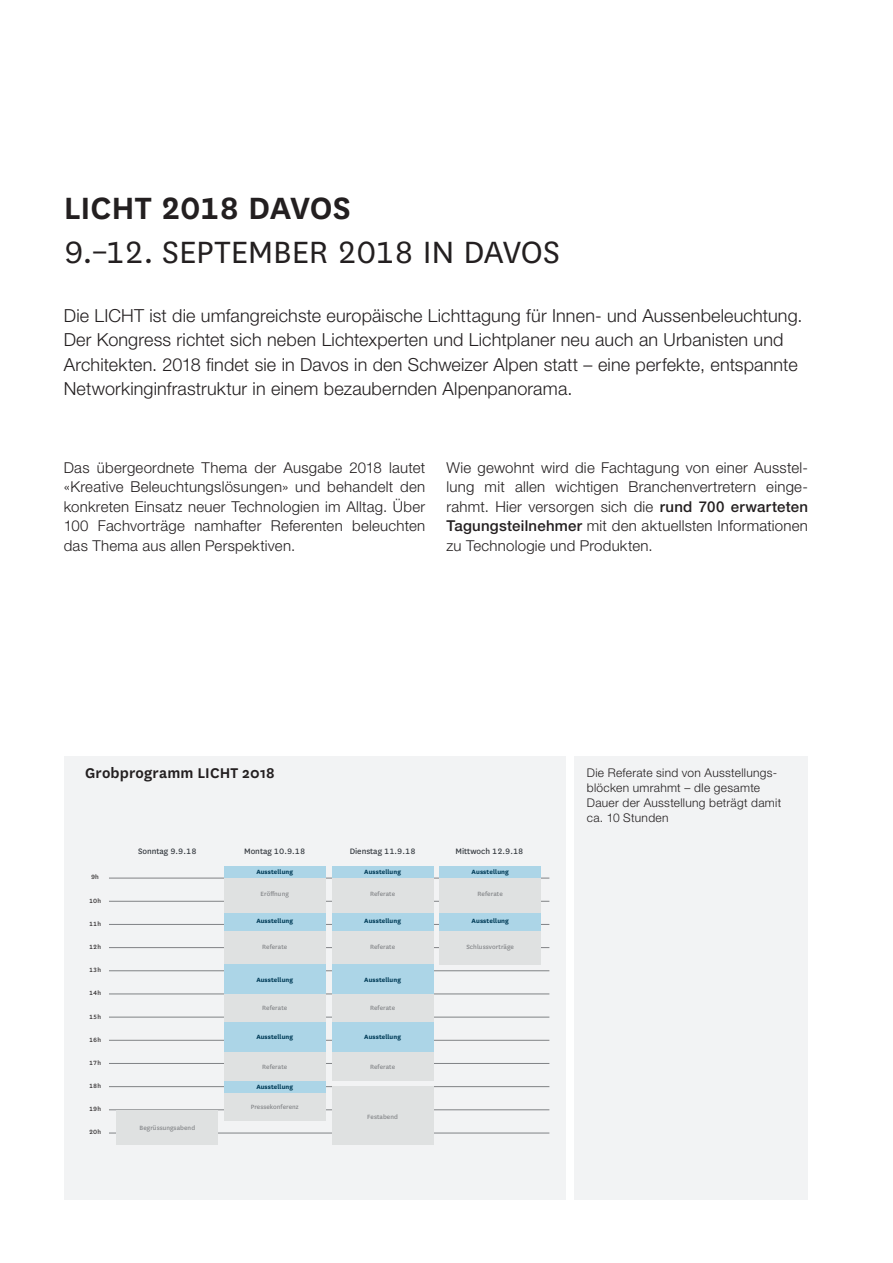
<style>
.page{position:relative;width:893px;height:1263px;background:#fff}
.page>*{position:absolute;margin:0;border:0;box-sizing:border-box;transform-origin:0 0}
.t1{font:36px "National";letter-spacing:-.01em;color:#231f20}
.t2{font:600 36px "National";letter-spacing:-.005em;color:#231f20}
.t3{font:300 18px/24.3px "Helvetica Neue LT Std";letter-spacing:.01em;color:#231f20}
.t4{font:600 16.5px "National";letter-spacing:.01em;color:#231f20}
.t5{font:300 15px/19.5px "Helvetica Neue LT Std";letter-spacing:.015em;color:#231f20;text-align:justify}
.t6{font:300 12px/15px "Helvetica Neue LT Std";letter-spacing:.025em;color:#231f20}
.t7{font:9.15px "National";color:#2f343a}
.t8{font:7.2px "National";letter-spacing:.01em;color:#808285}
.t9{font:700 7.2px "National";letter-spacing:.01em;color:#003b57}
.t10{font:7.2px "National";letter-spacing:.01em;color:#231f20}
.s1{font-weight:500}
</style>
<div class="page">
<div style="left:64px;top:756px;width:502px;height:443px;background:#f2f3f4"></div>
<div style="left:574px;top:756px;width:234px;height:443px;background:#f2f3f4"></div>
<hr style="left:109px;top:878px;width:440px;height:1px;background:#808285">
<hr style="left:109px;top:901px;width:440px;height:1px;background:#808285">
<hr style="left:109px;top:924px;width:440px;height:1px;background:#808285">
<hr style="left:109px;top:947px;width:440px;height:1px;background:#808285">
<hr style="left:109px;top:970px;width:440px;height:1px;background:#808285">
<hr style="left:109px;top:994px;width:440px;height:1px;background:#808285">
<hr style="left:109px;top:1017px;width:440px;height:1px;background:#808285">
<hr style="left:109px;top:1040px;width:440px;height:1px;background:#808285">
<hr style="left:109px;top:1063px;width:440px;height:1px;background:#808285">
<hr style="left:109px;top:1086px;width:440px;height:1px;background:#808285">
<hr style="left:109px;top:1109px;width:440px;height:1px;background:#808285">
<hr style="left:109px;top:1133px;width:440px;height:1px;background:#808285">
<div style="left:440px;top:878px;width:101px;height:35px;background:#dfe1e1"></div>
<div style="left:440px;top:930px;width:101px;height:35px;background:#dfe1e1"></div>
<div style="left:440px;top:866px;width:101px;height:12px;background:#acd5e7"></div>
<div style="left:440px;top:913px;width:101px;height:17px;background:#acd5e7"></div>
<div style="left:332px;top:878px;width:101px;height:35px;background:#dfe1e1"></div>
<div style="left:332px;top:930px;width:101px;height:35px;background:#dfe1e1"></div>
<div style="left:332px;top:994px;width:101px;height:29px;background:#dfe1e1"></div>
<div style="left:332px;top:1052px;width:101px;height:29px;background:#dfe1e1"></div>
<div style="left:332px;top:866px;width:101px;height:12px;background:#acd5e7"></div>
<div style="left:332px;top:913px;width:101px;height:17px;background:#acd5e7"></div>
<div style="left:332px;top:965px;width:101px;height:29px;background:#acd5e7"></div>
<div style="left:332px;top:1023px;width:101px;height:29px;background:#acd5e7"></div>
<div style="left:332px;top:1086px;width:101px;height:59px;background:#dfe1e1"></div>
<div style="left:224px;top:866px;width:101px;height:12px;background:#acd5e7"></div>
<div style="left:224px;top:878px;width:101px;height:35px;background:#dfe1e1"></div>
<div style="left:224px;top:930px;width:101px;height:35px;background:#dfe1e1"></div>
<div style="left:224px;top:994px;width:101px;height:29px;background:#dfe1e1"></div>
<div style="left:224px;top:1052px;width:101px;height:29px;background:#dfe1e1"></div>
<div style="left:224px;top:1092px;width:101px;height:29px;background:#dfe1e1"></div>
<div style="left:224px;top:913px;width:101px;height:17px;background:#acd5e7"></div>
<div style="left:224px;top:965px;width:101px;height:29px;background:#acd5e7"></div>
<div style="left:224px;top:1023px;width:101px;height:29px;background:#acd5e7"></div>
<div style="left:224px;top:1081px;width:101px;height:11px;background:#acd5e7"></div>
<div style="left:117px;top:1110px;width:101px;height:35px;background:#dfe1e1"></div>
<h1 class="t2" style="left:64px;top:183px;width:289px">LICHT 2018 DAVOS</h1>
<h1 class="t1" style="left:64px;top:229px;width:497px">9.–12. SEPTEMBER 2018 IN DAVOS</h1>
<p class="t3" style="left:64px;top:303px;width:740px">Die LICHT ist die umfangreichste europäische Lichttagung für Innen- und Aussenbeleuchtung.<br>Der Kongress richtet sich neben Lichtexperten und Lichtplaner neu auch an Urbanisten und Architekten. 2018 findet sie in Davos in den Schweizer Alpen statt – eine perfekte, entspannte Networkinginfrastruktur in einem bezaubernden Alpenpanorama.</p>
<p class="t5" style="left:64px;top:457px;width:363px">Das übergeordnete Thema der Ausgabe 2018 lautet «Kreative Beleuchtungslösungen» und behandelt den konkreten Einsatz neuer Technologien im Alltag. Über 100 Fachvorträge namhafter Referenten beleuchten das Thema aus allen Perspektiven.</p>
<p class="t5" style="left:446px;top:457px;width:363px">Wie gewohnt wird die Fachtagung von einer Ausstel&shy;lung mit allen wichtigen Branchenvertretern einge&shy;rahmt. Hier versorgen sich die <span class="s1">rund 700 erwarteten Tagungsteilnehmer</span> mit den aktuellsten Informationen zu Technologie und Produkten.</p>
<p class="t4" style="left:85px;top:762px;width:191px">Grobprogramm LICHT 2018</p>
<p class="t6" style="left:587px;top:765px;width:196px">Die Referate sind von Ausstellungs&shy;blöcken umrahmt – dIe gesamte<br>Dauer der Ausstellung beträgt damit ca. 10 Stunden</p>
<p class="t10" style="left:91px;top:872px;width:9px">9h</p>
<p class="t10" style="left:89px;top:896px;width:13px">10h</p>
<p class="t10" style="left:89px;top:919px;width:13px">11h</p>
<p class="t10" style="left:89px;top:942px;width:13px">12h</p>
<p class="t10" style="left:89px;top:965px;width:13px">13h</p>
<p class="t10" style="left:89px;top:988px;width:13px">14h</p>
<p class="t10" style="left:89px;top:1011px;width:13px">15h</p>
<p class="t10" style="left:89px;top:1035px;width:13px">16h</p>
<p class="t10" style="left:89px;top:1058px;width:13px">17h</p>
<p class="t10" style="left:89px;top:1081px;width:13px">18h</p>
<p class="t10" style="left:89px;top:1104px;width:13px">19h</p>
<p class="t10" style="left:89px;top:1127px;width:13px">20h</p>
<p class="t7" style="left:138px;top:845px;width:60px">Sonntag 9.9.18</p>
<p class="t8" style="left:140px;top:1123px;width:57px">Begrüssungsabend</p>
<p class="t7" style="left:244px;top:845px;width:63px">Montag 10.9.18</p>
<p class="t9" style="left:256px;top:867px;width:38px">Ausstellung</p>
<p class="t8" style="left:261px;top:889px;width:30px">Eröffnung</p>
<p class="t7" style="left:350px;top:845px;width:67px">Dienstag 11.9.18</p>
<p class="t7" style="left:455px;top:845px;width:70px">Mittwoch 12.9.18</p>
<p class="t9" style="left:364px;top:867px;width:38px">Ausstellung</p>
<p class="t9" style="left:472px;top:867px;width:39px">Ausstellung</p>
<p class="t8" style="left:370px;top:889px;width:26px">Referate</p>
<p class="t8" style="left:478px;top:889px;width:27px">Referate</p>
<p class="t9" style="left:256px;top:916px;width:38px">Ausstellung</p>
<p class="t9" style="left:364px;top:916px;width:38px">Ausstellung</p>
<p class="t9" style="left:472px;top:916px;width:39px">Ausstellung</p>
<p class="t8" style="left:262px;top:942px;width:26px">Referate</p>
<p class="t8" style="left:370px;top:942px;width:26px">Referate</p>
<p class="t8" style="left:466px;top:942px;width:49px">Schlussvorträge</p>
<p class="t9" style="left:256px;top:974px;width:38px">Ausstellung</p>
<p class="t9" style="left:364px;top:974px;width:38px">Ausstellung</p>
<p class="t8" style="left:262px;top:1003px;width:26px">Referate</p>
<p class="t8" style="left:370px;top:1003px;width:26px">Referate</p>
<p class="t9" style="left:256px;top:1032px;width:38px">Ausstellung</p>
<p class="t9" style="left:364px;top:1032px;width:38px">Ausstellung</p>
<p class="t8" style="left:262px;top:1061px;width:26px">Referate</p>
<p class="t8" style="left:251px;top:1101px;width:49px">Pressekonferenz</p>
<p class="t9" style="left:256px;top:1082px;width:38px">Ausstellung</p>
<p class="t8" style="left:370px;top:1061px;width:26px">Referate</p>
<p class="t8" style="left:367px;top:1111px;width:32px">Festabend</p>
</div>
